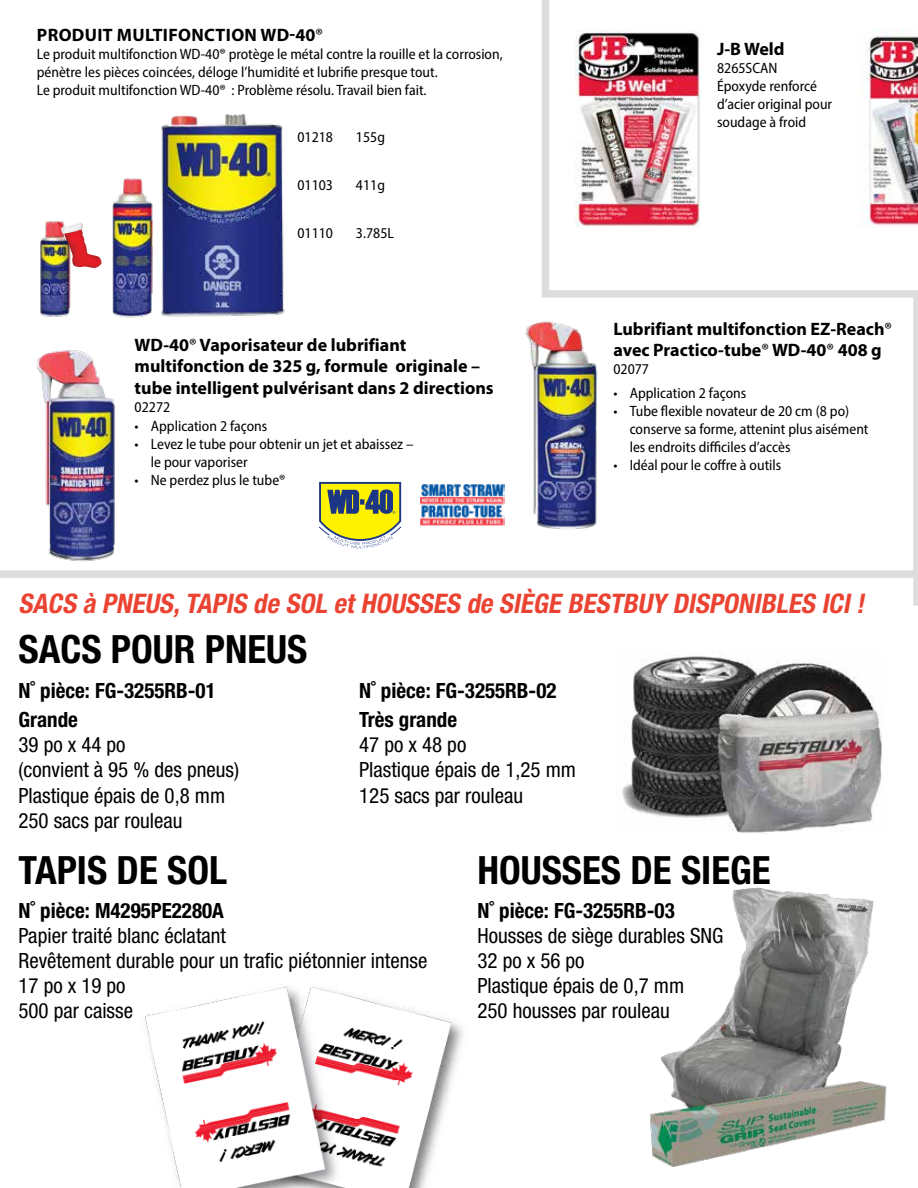
<style>
.page{position:relative;width:918px;height:1188px;background:#fff}
.page>*{position:absolute;margin:0;border:0;box-sizing:border-box;transform-origin:0 0}
.t1{font:700 condensed 39px "Helvetica Neue LT Std";color:#000}
.t2{font:italic 700 condensed 27px "Helvetica Neue LT Std";color:#eb4332}
.t3{font:condensed 21px/25.2px "Helvetica Neue LT Std";color:#000}
.t4{font:700 condensed 21px/28.8px "Helvetica Neue LT Std";color:#000}
.t5{font:700 18px/21.6px "Myriad Pro";color:#000}
.t6{font:700 18px "Myriad Pro";letter-spacing:.02em;color:#000}
.t7{font:15px/18px "Myriad Variable Concept";color:#000}
.s1{font-weight:400}
.s2{font-family:"Myriad Pro"}
</style>
<div class="page">
<svg style="left:319px;top:482px;width:82px;height:66px;background:#b6b759"></svg>
<img style="left:420px;top:484px;width:85px;height:42px">
<img style="left:525px;top:321px;width:73px;height:208px">
<img style="left:36px;top:350px;width:79px;height:212px">
<img style="left:40px;top:221px;width:31px;height:96px">
<img style="left:112px;top:178px;width:41px;height:140px">
<img style="left:161px;top:113px;width:124px;height:204px">
<svg style="left:58px;top:222px;width:44px;height:46px"></svg>
<div style="left:0;top:570px;width:918px;height:8px;background:#dcddde"></div>
<svg style="left:542px;top:0;width:376px;height:298px"></svg>
<div style="left:913px;top:291px;width:5px;height:315px;background:#dcddde"></div>
<img style="left:575px;top:29px;width:126px;height:199px">
<img style="left:622px;top:656px;width:261px;height:178px">
<img style="left:145px;top:985px;width:318px;height:203px">
<img style="left:650px;top:887px;width:237px;height:280px">
<img style="left:859px;top:30px;width:59px;height:198px">
<p class="t6" style="left:37px;top:23px;width:288px">PRODUIT MULTIFONCTION WD-40<span class="s1">®</span></p>
<p class="t7" style="left:37px;top:44px;width:468px">Le produit multifonction WD-40<span class="s2">®</span> protège le métal contre la rouille et la corrosion, pénètre les pièces coincées, déloge l’humidité et lubrifie presque tout.<br>Le produit multifonction WD-40<span class="s2">®</span> : Problème résolu. Travail bien fait.</p>
<p class="t7" style="left:297px;top:128px;width:37px">01218</p>
<p class="t7" style="left:356px;top:128px;width:31px">155g</p>
<p class="t7" style="left:297px;top:176px;width:37px">01103</p>
<p class="t7" style="left:356px;top:176px;width:31px">411g</p>
<p class="t7" style="left:297px;top:224px;width:37px">01110</p>
<p class="t7" style="left:356px;top:224px;width:40px">3.785L</p>
<p class="t5" style="left:135px;top:333px;width:361px">WD-40<span class="s1">®</span> Vaporisateur de lubrifiant multifonction de 325 g, formule originale – tube intelligent pulvérisant dans 2 directions</p>
<p class="t7" style="left:135px;top:398px;width:37px">02272</p>
<p class="t7" style="left:135px;top:417px;width:134px">• Application 2 façons</p>
<p class="t7" style="left:151px;top:435px;width:264px;text-indent:-16px">• Levez le tube pour obtenir un jet et abaissez – le pour vaporiser</p>
<p class="t7" style="left:135px;top:471px;width:152px">• Ne perdez plus le tube<span class="s2">®</span></p>
<p class="t5" style="left:717px;top:37px;width:69px">J-B Weld</p>
<p class="t7" style="left:717px;top:59px;width:117px">8265SCAN<br>Époxyde renforcé d’acier original pour soudage à froid</p>
<p class="t5" style="left:613px;top:317px;width:280px">Lubrifiant multifonction EZ-Reach<span class="s1">® </span>avec Practico-tube<span class="s1">®</span> WD-40<span class="s1">®</span> 408 g</p>
<p class="t7" style="left:613px;top:360px;width:37px">02077</p>
<p class="t7" style="left:613px;top:384px;width:134px">• Application 2 façons</p>
<p class="t7" style="left:630px;top:402px;width:240px;text-indent:-16px">• Tube flexible novateur de 20 cm (8 po) conserve sa forme, attenint plus aisément les endroits difficiles d’accès</p>
<p class="t7" style="left:613px;top:456px;width:169px">• Idéal pour le coffre à outils</p>
<h2 class="t2" style="left:18px;top:587px;width:853px">SACS à PNEUS,TAPIS de SOL etHOUSSES de SIÈGE BESTBUY DISPONIBLES ICI!</h2>
<h1 class="t1" style="left:18px;top:626px;width:291px">SACS POUR PNEUS</h1>
<h3 class="t4" style="left:18px;top:676px;width:199px">N˚ pièce: FG-3255RB-01<br>Grande</h3>
<h3 class="t3" style="left:18px;top:732px;width:222px">39 po x 44 po<br>(convient à 95 % des pneus)<br>Plastique épais de 0,8 mm<br>250 sacs par rouleau</h3>
<h3 class="t4" style="left:359px;top:676px;width:199px">N˚ pièce: FG-3255RB-02<br>Très grande</h3>
<h3 class="t3" style="left:359px;top:732px;width:218px">47 po x 48 po<br>Plastique épais de 1,25 mm<br>125 sacs par rouleau</h3>
<h1 class="t1" style="left:18px;top:846px;width:210px">TAPIS DE SOL</h1>
<h1 class="t1" style="left:477px;top:846px;width:295px">HOUSSES DE SIEGE</h1>
<h3 class="t4" style="left:477px;top:895px;width:199px">N˚ pièce: FG-3255RB-03</h3>
<h3 class="t3" style="left:477px;top:923px;width:248px">Housses de siège durables SNG<br>32 po x 56 po<br>Plastique épais de 0,7 mm<br>250 housses par rouleau</h3>
<h3 class="t4" style="left:18px;top:895px;width:207px">N˚ pièce: M4295PE2280A</h3>
<h3 class="t3" style="left:18px;top:923px;width:410px">Papier traité blanc éclatant<br>Revêtement durable pour un trafic piétonnier intense<br>17 po x 19 po<br>500 par caisse</h3>
</div>
